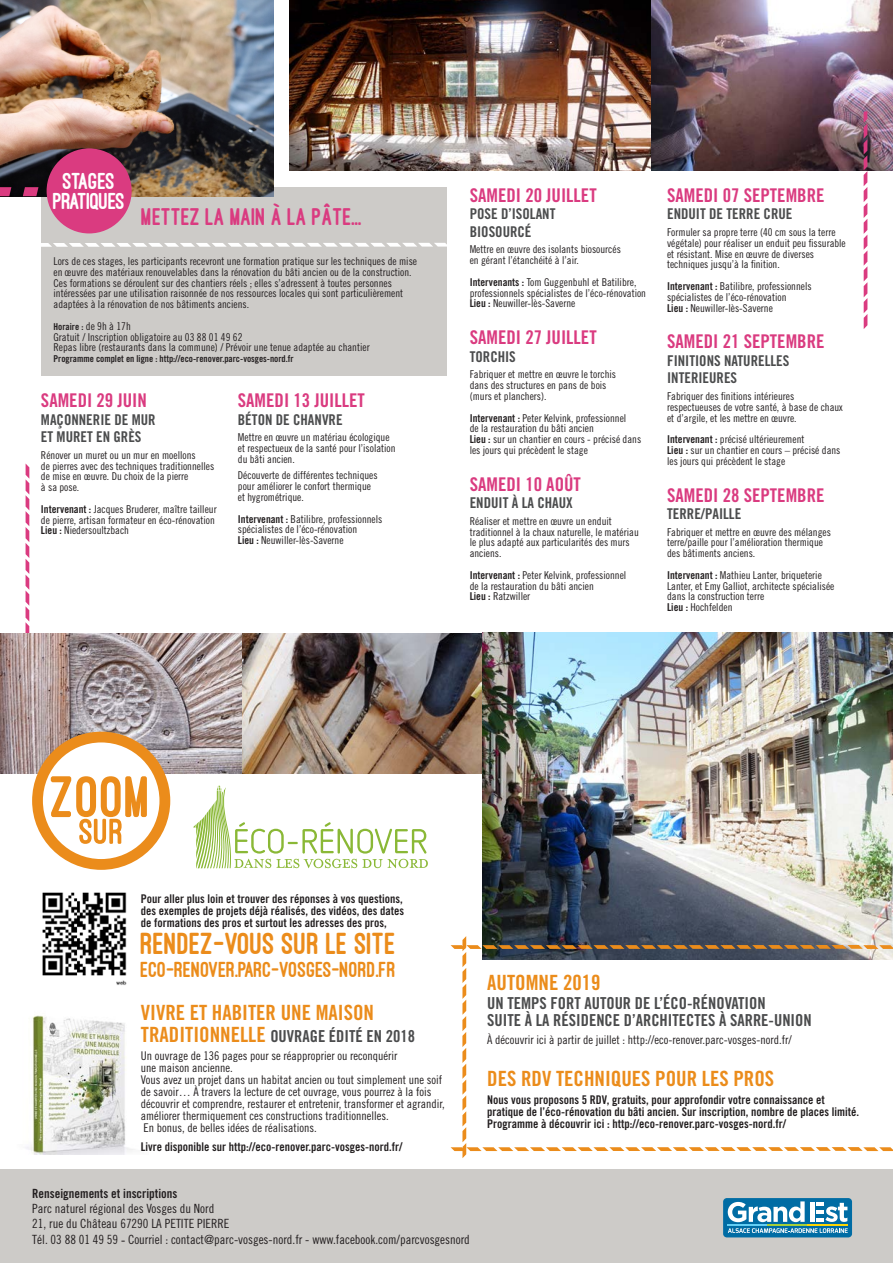
<style>
.page{position:relative;width:893px;height:1263px;background:#fff}
.page>*{position:absolute;margin:0;border:0;box-sizing:border-box;transform-origin:0 0}
.t1{font:800 31.5px "Ostrich Sans";color:#eb8c1b}
.t2{font:800 24.9px "Ostrich Sans";color:#da3b80}
.t3{font:800 23.85px "Ostrich Sans";letter-spacing:-.025em;color:#fff}
.t4{font:800 22.5px "Ostrich Sans";color:#eb8c1b}
.t5{font:21px "Trade Gothic Bold Cond Twenty";color:#eb8c1b}
.t6{font:18.9px "Trade Gothic Bold Cond Twenty";color:#da3b80}
.t7{font:16.5px/16.5px "Trade Gothic Bold Cond Twenty";color:#4b4c4d}
.t8{font:14.85px/17.5px "Trade Gothic Bold Cond Twenty";color:#4b4c4d}
.t9{font:12.75px/15.3px "Trade Gothic Cond Eighteen";color:#231f20}
.t10{font:12.75px "Trade Gothic Bold Cond Twenty";color:#231f20}
.t11{font:12px/12px "Trade Gothic Cond Eighteen";color:#231f20}
.t12{font:12px/12px "Trade Gothic Bold Cond Twenty";color:#231f20}
.t13{font:10.8px/10.8px "Trade Gothic Cond Eighteen";color:#231f20}
.t14{font:9.45px "Trade Gothic Bold Cond Twenty";color:#231f20}
.s1{font-family:"Trade Gothic Cond Eighteen";font-size:10.8px}
.s2{font-family:"Trade Gothic Bold Cond Twenty"}
.s3{font-size:21px;color:#eb8c1b}
.s4{font-family:"Liberation Serif";font-size:12.6px}
</style>
<div class="page">
<img style="left:25px;top:1015px;width:109px;height:139px">
<svg style="left:26px;top:464px;width:3px;height:170px"></svg>
<div style="left:0;top:1170px;width:893px;height:93px;background:#cdcbc8"></div>
<div style="left:41px;top:187px;width:405px;height:188px;background:#cdcbc8"></div>
<img style="left:0;top:0;width:273px;height:196px">
<img style="left:289px;top:0;width:604px;height:171px">
<svg style="left:41px;top:243px;width:406px;height:4px"></svg>
<img style="left:0;top:634px;width:482px;height:140px">
<img style="left:482px;top:633px;width:411px;height:303px">
<img style="left:42px;top:892px;width:85px;height:93px">
<svg style="left:32px;top:732px;width:138px;height:138px"></svg>
<svg style="left:193px;top:786px;width:235px;height:82px"></svg>
<div style="left:723px;top:1198px;width:129px;height:39px;background:#006ca4;border-radius:4px"></div>
<svg style="left:728px;top:1228px;width:120px;height:5px"></svg>
<svg style="left:728px;top:1201px;width:77px;height:21px"></svg>
<svg style="left:816px;top:1202px;width:31px;height:20px"></svg>
<hr style="left:810px;top:1202px;width:4px;height:20px;background:#fff">
<hr style="left:728px;top:1224px;width:40px;height:2px;background:#63cdf3">
<hr style="left:768px;top:1224px;width:40px;height:2px;background:#a6ce39">
<hr style="left:808px;top:1224px;width:40px;height:2px;background:#fed503">
<svg style="left:864px;top:111px;width:3px;height:218px"></svg>
<svg style="left:0;top:187px;width:47px;height:9px"></svg>
<div style="left:47px;top:148px;width:85px;height:85px;background:#da3b80;border-radius:50%"></div>
<svg style="left:451px;top:936px;width:442px;height:222px"></svg>
<p class="t3" style="left:63px;top:168px;width:54px">STAGES</p>
<p class="t3" style="left:53px;top:189px;width:74px">PRATIQUES</p>
<p class="t2" style="left:142px;top:203px;width:222px">METTEZ LA MAIN À LA PÂTE...</p>
<p class="t13" style="left:54px;top:256px;width:365px">Lors de ces stages, les participants recevront une formation pratique sur les techniques de mise en œuvre des matériaux renouvelables dans la rénovation du bâti ancien ou de la construction.</p>
<p class="t13" style="left:54px;top:277px;width:351px">Ces formations se déroulent sur des chantiers réels ; elles s’adressent à toutes personnes intéressées par une utilisation raisonnée de nos ressources locales qui sont particulièrement adaptées à la rénovation de nos bâtiments anciens.</p>
<p class="t14" style="left:54px;top:321px;width:79px">Horaire : <span class="s1">de 9h à 17h</span></p>
<p class="t13" style="left:54px;top:331px;width:190px">Gratuit / Inscription obligatoire au 03 88 01 49 62</p>
<p class="t13" style="left:54px;top:342px;width:318px">Repas libre (restaurants dans la commune) / Prévoir une tenue adaptée au chantier</p>
<p class="t14" style="left:54px;top:353px;width:242px">Programme complet en ligne : http://eco-renover.parc-vosges-nord.fr</p>
<p class="t6" style="left:41px;top:389px;width:108px">SAMEDI 29 JUIN</p>
<p class="t8" style="left:41px;top:410px;width:116px">MAÇONNERIE DE MUR<br>ET MURET EN GRÈS</p>
<p class="t13" style="left:41px;top:449px;width:175px">Rénover un muret ou un mur en moellons<br>de pierres avec des techniques traditionnelles de mise en œuvre. Du choix de la pierre<br>à sa pose.</p>
<p class="t13" style="left:41px;top:503px;width:177px"><span class="s2">Intervenant :</span> Jacques Bruderer, maître tailleur de pierre, artisan formateur en éco-rénovation</p>
<p class="t13" style="left:41px;top:525px;width:90px"><span class="s2">Lieu :</span> Niedersoultzbach</p>
<p class="t6" style="left:238px;top:389px;width:129px">SAMEDI 13 JUILLET</p>
<p class="t8" style="left:238px;top:410px;width:106px">BÉTON DE CHANVRE</p>
<p class="t13" style="left:238px;top:432px;width:159px">Mettre en œuvre un matériau écologique et respectueux de la santé pour l’isolation du bâti ancien.</p>
<p class="t13" style="left:238px;top:470px;width:141px">Découverte de différentes techniques pour améliorer le confort thermique et hygrométrique.</p>
<p class="t13" style="left:238px;top:513px;width:146px"><span class="s2">Intervenant :</span> Batilibre, professionnels spécialistes de l’éco-rénovation</p>
<p class="t13" style="left:238px;top:535px;width:107px"><span class="s2">Lieu :</span> Neuwiller-lès-Saverne</p>
<p class="t6" style="left:470px;top:184px;width:129px">SAMEDI 20 JUILLET</p>
<p class="t8" style="left:470px;top:205px;width:87px">POSE D’ISOLANT<br>BIOSOURCÉ</p>
<p class="t13" style="left:470px;top:244px;width:153px">Mettre en œuvre des isolants biosourcés en gérant l’étanchéité à l’air.</p>
<p class="t13" style="left:470px;top:276px;width:178px"><span class="s2">Intervenants :</span> Tom Guggenbuhl et Batilibre, professionnels spécialistes de l’éco-rénovation</p>
<p class="t13" style="left:470px;top:298px;width:107px"><span class="s2">Lieu :</span> Neuwiller-lès-Saverne</p>
<p class="t6" style="left:470px;top:326px;width:129px">SAMEDI 27 JUILLET</p>
<p class="t8" style="left:470px;top:348px;width:48px">TORCHIS</p>
<p class="t13" style="left:470px;top:369px;width:148px">Fabriquer et mettre en œuvre le torchis dans des structures en pans de bois (murs et planchers).</p>
<p class="t13" style="left:470px;top:412px;width:158px"><span class="s2">Intervenant :</span> Peter Kelvink, professionnel de la restauration du bâti ancien</p>
<p class="t13" style="left:470px;top:434px;width:173px"><span class="s2">Lieu :</span> sur un chantier en cours - précisé dans les jours qui précèdent le stage</p>
<p class="t6" style="left:470px;top:472px;width:113px">SAMEDI 10 AOÛT</p>
<p class="t8" style="left:470px;top:494px;width:105px">ENDUIT À LA CHAUX</p>
<p class="t13" style="left:470px;top:515px;width:171px">Réaliser et mettre en œuvre un enduit traditionnel à la chaux naturelle, le matériau le plus adapté aux particularités des murs anciens.</p>
<p class="t13" style="left:470px;top:569px;width:158px"><span class="s2">Intervenant :</span> Peter Kelvink, professionnel de la restauration du bâti ancien</p>
<p class="t13" style="left:470px;top:591px;width:62px"><span class="s2">Lieu :</span> Ratzwiller</p>
<p class="t6" style="left:667px;top:184px;width:159px">SAMEDI 07 SEPTEMBRE</p>
<p class="t8" style="left:667px;top:205px;width:127px">ENDUIT DE TERRE CRUE</p>
<p class="t13" style="left:667px;top:227px;width:180px">Formuler sa propre terre (40 cm sous la terre végétale) pour réaliser un enduit peu fissurable et résistant. Mise en œuvre de diverses techniques jusqu’à la finition.</p>
<p class="t13" style="left:667px;top:281px;width:146px"><span class="s2">Intervenant :</span> Batilibre, professionnels spécialistes de l’éco-rénovation</p>
<p class="t13" style="left:667px;top:302px;width:107px"><span class="s2">Lieu :</span> Neuwiller-lès-Saverne</p>
<p class="t6" style="left:667px;top:330px;width:159px">SAMEDI 21 SEPTEMBRE</p>
<p class="t8" style="left:667px;top:352px;width:124px">FINITIONS NATURELLES<br>INTERIEURES</p>
<p class="t13" style="left:667px;top:391px;width:177px">Fabriquer des finitions intérieures respectueuses de votre santé, à base de chaux et d’argile, et les mettre en œuvre.</p>
<p class="t13" style="left:667px;top:434px;width:139px"><span class="s2">Intervenant :</span> précisé ultérieurement</p>
<p class="t13" style="left:667px;top:445px;width:175px"><span class="s2">Lieu :</span> sur un chantier en cours – précisé dans les jours qui précèdent le stage</p>
<p class="t6" style="left:667px;top:483px;width:159px">SAMEDI 28 SEPTEMBRE</p>
<p class="t8" style="left:667px;top:505px;width:76px">TERRE/PAILLE</p>
<p class="t13" style="left:667px;top:526px;width:165px">Fabriquer et mettre en œuvre des mélanges terre/paille pour l’amélioration thermique des bâtiments anciens.</p>
<p class="t13" style="left:667px;top:569px;width:169px"><span class="s2">Intervenant :</span> Mathieu Lanter, briqueterie<br>Lanter, et Emy Galliot, architecte spécialisée dans la construction terre</p>
<p class="t13" style="left:667px;top:602px;width:67px"><span class="s2">Lieu :</span> Hochfelden</p>
<p class="t12" style="left:141px;top:892px;width:265px;text-align:justify">Pour aller plus loin et trouver des réponses à vos questions, des exemples de projets déjà réalisés, des vidéos, des dates de formations des pros et surtout les adresses des pros,</p>
<p class="t1" style="left:141px;top:927px;width:257px">RENDEZ-VOUS SUR LE SITE</p>
<p class="t4" style="left:141px;top:957px;width:257px">ECO-RENOVER.PARC-VOSGES-NORD.FR</p>
<p class="t5" style="left:141px;top:999px;width:235px">VIVRE ET HABITER UNE MAISON</p>
<p class="t7" style="left:141px;top:1028px;width:276px"><span class="s3">TRADITIONNELLE</span> OUVRAGE ÉDITÉ EN 2018</p>
<p class="t11" style="left:141px;top:1050px;width:305px">Un ouvrage de 136 pages pour se réapproprier ou reconquérir<br>une maison ancienne.<br>Vous avez un projet dans un habitat ancien ou tout simplement une soif de savoir… À travers la lecture de cet ouvrage, vous pourrez à la fois découvrir et comprendre, restaurer et entretenir, transformer et agrandir, améliorer thermiquement ces constructions traditionnelles.<br>En bonus, de belles idées de réalisations.</p>
<p class="t12" style="left:141px;top:1140px;width:263px">Livre disponible sur http://eco-renover.parc-vosges-nord.fr/</p>
<p class="t5" style="left:487px;top:969px;width:115px">AUTOMNE 2019</p>
<p class="t7" style="left:487px;top:995px;width:326px">UN TEMPS FORT AUTOUR DE L’ÉCO-RÉNOVATION<br>SUITE À LA RÉSIDENCE D’ARCHITECTES À SARRE-UNION</p>
<p class="t11" style="left:487px;top:1034px;width:306px">À découvrir ici à partir de juillet : http://eco-renover.parc-vosges-nord.fr/</p>
<p class="t5" style="left:487px;top:1066px;width:288px">DES RDV TECHNIQUES POUR LES PROS</p>
<p class="t12" style="left:487px;top:1094px;width:373px">Nous vous proposons 5 RDV, gratuits, pour approfondir votre connaissance et pratique de l’éco-rénovation du bâti ancien. Sur inscription, nombre de places limité.<br>Programme à découvrir ici : http://eco-renover.parc-vosges-nord.fr/</p>
<p class="t10" style="left:32px;top:1185px;width:147px">Renseignements et inscriptions</p>
<p class="t9" style="left:32px;top:1201px;width:184px">Parc naturel régional des Vosges du Nord</p>
<p class="t9" style="left:32px;top:1216px;width:439px">21, rue du Château 67290 LA PETITE PIERRE<br>Tél. 03 88 01 49 59 <span class="s4">-</span> Courriel : contact@parc-vosges-nord.fr - www.facebook.com/parcvosgesnord</p>
</div>
